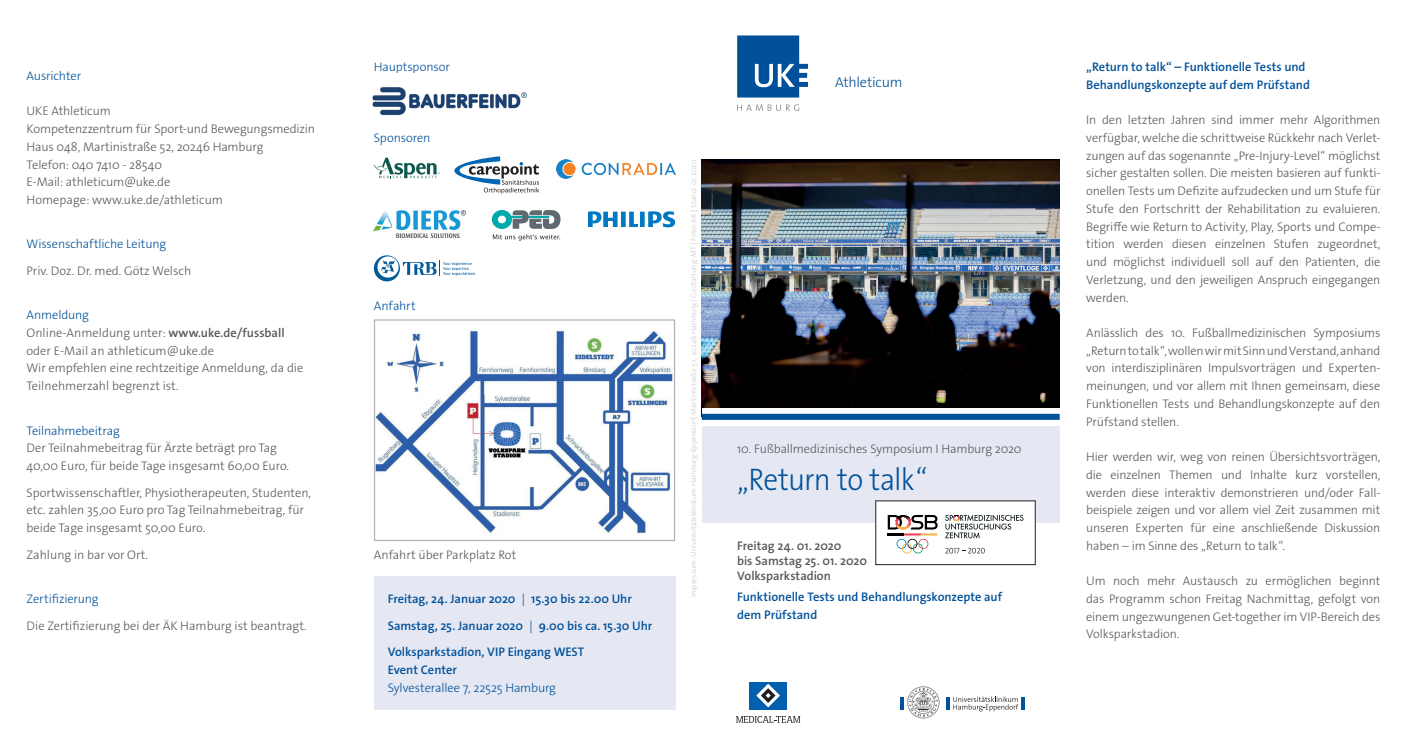
<style>
.page{position:relative;width:1407px;height:745px;background:#fff}
.page>*{position:absolute;margin:0;border:0;box-sizing:border-box;transform-origin:0 0}
.t1{font:300 31.25px "The Sans Os F";letter-spacing:-.03em;color:#01519a;scale:.94 1}
.t2{font:300 14.38px "The Sans Os F";letter-spacing:-.02em;color:#01519a}
.t3{font:300 12.5px/17.8px "The Sans Os F";color:#57585a}
.t4{font:600 12.5px/17.5px "The Sans Os F";letter-spacing:-.005em;color:#01519a}
.t5{font:300 12.5px "The Sans Os F";letter-spacing:-.01em;color:#01519a}
.t6{font:600 12.5px/15px "The Sans Os F";letter-spacing:-.005em;color:#57585a}
.t7{font:300 12.5px "The Sans Os F";letter-spacing:-.02em;color:#57585a}
.t8{font:300 7.5px "The Sans Os F";letter-spacing:.01em;color:#c7c8ca}
.s1{color:#01519a}
.s2{font-weight:600}
</style>
<div class="page">
<svg style="left:737px;top:35px;width:71px;height:62px;background:#3171ad"></svg>
<svg style="left:737px;top:104px;width:62px;height:7px"></svg>
<hr style="left:900px;top:696px;width:4px;height:13px;background:#01519b">
<hr style="left:946px;top:696px;width:4px;height:13px;background:#01519b">
<svg style="left:907px;top:686px;width:32px;height:32px"></svg>
<svg style="left:953px;top:696px;width:71px;height:15px"></svg>
<img style="left:702px;top:159px;width:357px;height:248px">
<div style="left:702px;top:425px;width:357px;height:98px;background:#e5e8f3"></div>
<div style="left:702px;top:413px;width:357px;height:6px;background:#01519a"></div>
<div style="left:374px;top:576px;width:301px;height:133px;background:#e5e8f3"></div>
<img style="left:376px;top:328px;width:297px;height:207px">
<div style="left:374px;top:319px;width:301px;height:221px;border:1px solid #b2b3b7"></div>
<svg style="left:454px;top:156px;width:85px;height:37px"></svg>
<img style="left:372px;top:87px;width:155px;height:29px">
<svg style="left:374px;top:255px;width:101px;height:26px"></svg>
<div style="left:876px;top:500px;width:159px;height:64px;background:#fff"></div>
<svg style="left:887px;top:514px;width:137px;height:40px"></svg>
<svg style="left:749px;top:708px;width:38px;height:1px"></svg>
<div style="left:749px;top:681px;width:38px;height:27px;background:#0160ae"></div>
<svg style="left:756px;top:683px;width:24px;height:24px"></svg>
<svg style="left:736px;top:716px;width:64px;height:6px"></svg>
<svg style="left:492px;top:210px;width:69px;height:30px"></svg>
<img style="left:374px;top:210px;width:91px;height:27px">
<img style="left:556px;top:159px;width:119px;height:19px">
<svg style="left:588px;top:211px;width:87px;height:16px"></svg>
<svg style="left:374px;top:157px;width:66px;height:21px"></svg>
<p class="t5" style="left:27px;top:67px;width:56px">Ausrichter</p>
<p class="t3" style="left:27px;top:102px;width:290px">UKE Athleticum<br>Kompetenzzentrum für Sport-und Bewegungsmedizin Haus 048, Martinistraße 52, 20246 Hamburg<br>Telefon: 040 7410 - 28540<br>E-Mail: athleticum@uke.de<br>Homepage: www.uke.de/athleticum</p>
<p class="t5" style="left:27px;top:236px;width:141px">Wissenschaftliche Leitung</p>
<p class="t3" style="left:27px;top:262px;width:166px">Priv. Doz. Dr. med. Götz Welsch</p>
<p class="t3" style="left:27px;top:306px;width:278px"><span class="s1">Anmeldung<br></span>Online-Anmeldung unter: <span class="s2">www.uke.de/fussball </span>oder E-Mail an athleticum@uke.de<br>Wir empfehlen eine rechtzeitige Anmeldung, da die Teilnehmerzahl begrenzt ist.</p>
<p class="t5" style="left:27px;top:422px;width:95px">Teilnahmebeitrag</p>
<p class="t3" style="left:27px;top:439px;width:264px">Der Teilnahmebeitrag für Ärzte beträgt pro Tag<br>40,00 Euro, für beide Tage insgesamt 60,00 Euro.</p>
<p class="t3" style="left:27px;top:483px;width:286px">Sportwissenschaftler, Physiotherapeuten, Studenten, etc. zahlen 35,00 Euro pro Tag Teilnahmebeitrag, für beide Tage insgesamt 50,00 Euro.</p>
<p class="t3" style="left:27px;top:545px;width:123px">Zahlung in bar vor Ort.</p>
<p class="t5" style="left:27px;top:590px;width:74px">Zertifizierung</p>
<p class="t3" style="left:27px;top:616px;width:282px">Die Zertifizierung bei der ÄK Hamburg ist beantragt.</p>
<p class="t5" style="left:374px;top:59px;width:77px">Hauptsponsor</p>
<p class="t5" style="left:374px;top:129px;width:58px">Sponsoren</p>
<p class="t5" style="left:374px;top:298px;width:43px">Anfahrt</p>
<p class="t3" style="left:374px;top:545px;width:144px">Anfahrt über Parkplatz Rot</p>
<p class="t4" style="left:388px;top:585px;width:245px;line-height:26.6px">Freitag, 24. Januar 2020 15.30 bis 22.00 Uhr<br>Samstag, 25. Januar 2020</p>
<p class="t4" style="left:388px;top:612px;width:266px;line-height:26.6px;text-indent:151px">9.00 bis ca. 15.30 Uhr<br>Volksparkstadion, VIP Eingang WEST</p>
<p class="t4" style="left:388px;top:660px;width:71px">Event Center</p>
<p class="t5" style="left:388px;top:679px;width:170px">Sylvesterallee 7, 22525 Hamburg</p>
<p class="t8" style="left:689px;top:597px;width:439px;rotate:-90deg">Impressum: Universitätsklinikum Hamburg-Eppendorf, Martinistraße 52, 20246 Hamburg Gestaltung: MT Foto: AK <span class="s2">|</span> Stand: 01.2020</p>
<p class="t2" style="left:835px;top:73px;width:69px">Athleticum</p>
<p class="t7" style="left:737px;top:440px;width:286px">10. Fußballmedizinisches Symposium I Hamburg 2020</p>
<h1 class="t1" style="left:737px;top:459px;width:204px">„Return to talk“</h1>
<p class="t6" style="left:737px;top:538px;width:131px">Freitag 24. 01. 2020<br>bis Samstag 25. 01. 2020<br>Volksparkstadion</p>
<p class="t4" style="left:737px;top:588px;width:266px">Funktionelle Tests und Behandlungskonzepte auf dem Prüfstand</p>
<p class="t4" style="left:1086px;top:58px;width:225px">„Return to talk“ – Funktionelle Tests und<br>Behandlungskonzepte auf dem Prüfstand</p>
<p class="t3" style="left:1086px;top:111px;width:296px;text-align:justify">In den letzten Jahren sind immer mehr Algorithmen verfügbar, welche die schrittweise Rückkehr nach Verlet&shy;zungen auf das sogenannte „Pre-Injury-Level“ möglichst sicher gestalten sollen. Die meisten basieren auf funkti&shy;onellen Tests um Defizite aufzudecken und um Stufe für Stufe den Fortschritt der Rehabilitation zu evaluieren.<br>Begriffe wie Return to Activity, Play, Sports und Compe&shy;tition werden diesen einzelnen Stufen zugeordnet, und möglichst individuell soll auf den Patienten, die Verletzung, und den jeweiligen Anspruch eingegangen werden.</p>
<p class="t3" style="left:1086px;top:324px;width:296px;text-align:justify">Anlässlich des 10. Fußballmedizinischen Symposiums „Return to talk“, wollen wir mit Sinn und Verstand, anhand von interdisziplinären Impulsvorträgen und Experten&shy;meinungen, und vor allem mit Ihnen gemeinsam, diese Funktionellen Tests und Behandlungskonzepte auf den Prüfstand stellen.</p>
<p class="t3" style="left:1086px;top:448px;width:296px;text-align:justify">Hier werden wir, weg von reinen Übersichtsvorträgen, die einzelnen Themen und Inhalte kurz vorstellen, werden diese interaktiv demonstrieren und/oder Fall&shy;beispiele zeigen und vor allem viel Zeit zusammen mit unseren Experten für eine anschließende Diskussion haben – im Sinne des „Return to talk“.</p>
<p class="t3" style="left:1086px;top:572px;width:296px;text-align:justify">Um noch mehr Austausch zu ermöglichen beginnt das Programm schon Freitag Nachmittag, gefolgt von einem ungezwungenen Get-together im VIP-Bereich des Volksparkstadion.</p>
</div>
